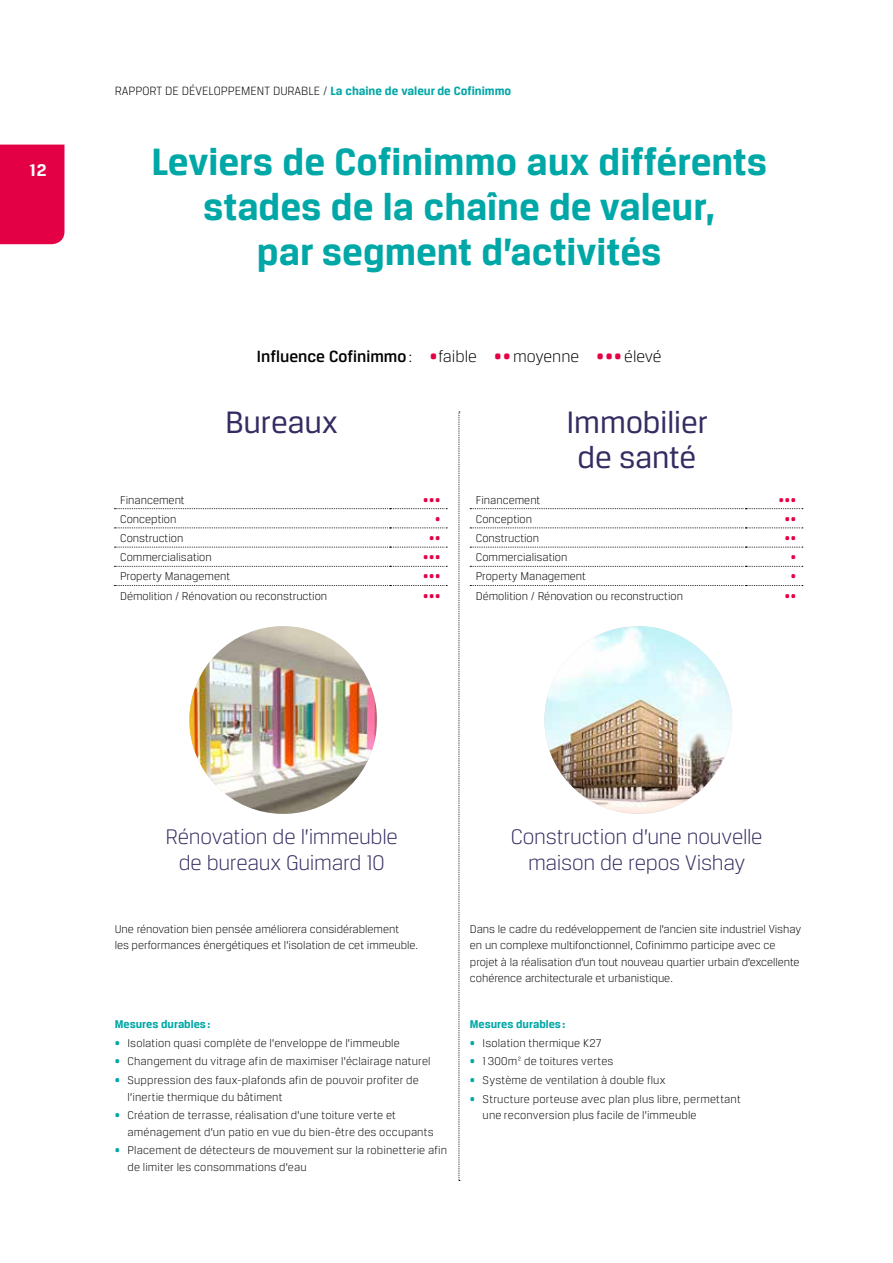
<style>
.page{position:relative;width:893px;height:1263px;background:#fff}
.page>*{position:absolute;margin:0;border:0;box-sizing:border-box;transform-origin:0 0}
.t1{font:700 40.5px/45px "Breuer Text";color:#00a7a7;text-align:center}
.t2{font:33px/34.5px "Breuer Text";color:#352c61;text-align:center}
.t3{font:300 22.5px/25.5px "Breuer Text";letter-spacing:-.015em;color:#352c61;text-align:center}
.t4{font:700 18px "Breuer Text";color:#fff}
.t5{font:300 17.25px "Breuer Text";color:#000}
.t6{font:300 12.75px "Breuer Text";color:#000}
.t7{font:300 12px/16.5px "Breuer Text";color:#000}
.t8{font:700 12px "Breuer Text";color:#00a7a7}
.t9{font:300 12px "Breuer Text";color:#e40045}
.s1{font-weight:700;color:#00a7a7}
.s2{font-weight:500}
.s3{color:#e40045}
.s4{color:#00a7a7}
</style>
<div class="page">
<img style="left:189px;top:626px;width:188px;height:188px;border-radius:94px">
<svg style="left:459px;top:412px;width:1px;height:769px"></svg>
<svg style="left:114px;top:508px;width:333px;height:1px"></svg>
<svg style="left:114px;top:528px;width:333px;height:1px"></svg>
<svg style="left:114px;top:547px;width:333px;height:1px"></svg>
<svg style="left:114px;top:566px;width:333px;height:1px"></svg>
<svg style="left:114px;top:585px;width:333px;height:1px"></svg>
<svg style="left:470px;top:508px;width:333px;height:1px"></svg>
<svg style="left:470px;top:528px;width:333px;height:1px"></svg>
<svg style="left:470px;top:547px;width:333px;height:1px"></svg>
<svg style="left:470px;top:566px;width:333px;height:1px"></svg>
<svg style="left:470px;top:585px;width:333px;height:1px"></svg>
<img style="left:544px;top:626px;width:188px;height:187px">
<div style="left:0;top:145px;width:64px;height:99px;background:#e40045"></div>
<h3 class="t4" style="left:29px;top:160px;width:19px">12</h3>
<p class="t6" style="left:115px;top:84px;width:398px">RAPPORT DE DÉVELOPPEMENT DURABLE / <span class="s1">La chaine de valeur de Cofinimmo</span></p>
<h1 class="t1" style="left:151px;top:138px;width:617px">Leviers de Cofinimmo aux différents stades de la chaîne de valeur,<br>par segment d’activités</h1>
<h3 class="t5" style="left:257px;top:347px;width:406px"><span class="s2">Influence Cofinimmo</span>: <span class="s3">•</span> faible <span class="s3">• •</span> moyenne <span class="s3">• • •</span> élevé</h3>
<h2 class="t2" style="left:225px;top:405px;width:114px">Bureaux</h2>
<h2 class="t2" style="left:567px;top:405px;width:143px">Immobilier de santé</h2>
<p class="t7" style="left:120px;top:491px;width:66px">Financement</p>
<p class="t9" style="left:423px;top:493px;width:19px">• • •</p>
<p class="t7" style="left:120px;top:510px;width:58px">Conception</p>
<p class="t9" style="left:435px;top:512px;width:7px">•</p>
<p class="t7" style="left:120px;top:530px;width:65px">Construction</p>
<p class="t9" style="left:429px;top:531px;width:13px">• •</p>
<p class="t7" style="left:120px;top:549px;width:93px">Commercialisation</p>
<p class="t9" style="left:423px;top:551px;width:19px">• • •</p>
<p class="t7" style="left:120px;top:568px;width:111px">Property Management</p>
<p class="t9" style="left:423px;top:570px;width:19px">• • •</p>
<p class="t7" style="left:120px;top:587px;width:209px">Démolition / Rénovation ou reconstruction</p>
<p class="t9" style="left:423px;top:589px;width:19px">• • •</p>
<p class="t7" style="left:476px;top:491px;width:66px">Financement</p>
<p class="t9" style="left:779px;top:493px;width:19px">• • •</p>
<p class="t7" style="left:476px;top:510px;width:58px">Conception</p>
<p class="t9" style="left:785px;top:512px;width:13px">• •</p>
<p class="t7" style="left:476px;top:530px;width:65px">Construction</p>
<p class="t9" style="left:785px;top:531px;width:13px">• •</p>
<p class="t7" style="left:476px;top:549px;width:93px">Commercialisation</p>
<p class="t9" style="left:791px;top:551px;width:7px">•</p>
<p class="t7" style="left:476px;top:568px;width:111px">Property Management</p>
<p class="t9" style="left:791px;top:570px;width:7px">•</p>
<p class="t7" style="left:476px;top:587px;width:209px">Démolition / Rénovation ou reconstruction</p>
<p class="t9" style="left:785px;top:589px;width:13px">• •</p>
<h3 class="t3" style="left:165px;top:824px;width:234px">Rénovation de l’immeuble de bureaux Guimard 10</h3>
<h3 class="t3" style="left:511px;top:824px;width:253px">Construction d’une nouvelle maison de repos Vishay</h3>
<p class="t7" style="left:115px;top:920px;width:305px">Une rénovation bien pensée améliorera considérablement<br>les performances énergétiques et l’isolation de cet immeuble.</p>
<p class="t7" style="left:470px;top:920px;width:333px">Dans le cadre du redéveloppement de l’ancien site industriel Vishay en un complexe multifonctionnel, Cofinimmo participe avec ce projet à la réalisation d’un tout nouveau quartier urbain d’excellente cohérence architecturale et urbanistique.</p>
<p class="t8" style="left:115px;top:1017px;width:97px">Mesures durables:</p>
<p class="t7" style="left:115px;top:1034px;width:287px"><span class="s4">•</span> Isolation quasi complète de l’enveloppe de l’immeuble</p>
<p class="t7" style="left:115px;top:1053px;width:317px"><span class="s4">•</span> Changement du vitrage afin de maximiser l’éclairage naturel</p>
<p class="t7" style="left:128px;top:1072px;width:293px;text-indent:-13px"><span class="s4">•</span> Suppression des faux-plafonds afin de pouvoir profiter de l’inertie thermique du bâtiment</p>
<p class="t7" style="left:128px;top:1107px;width:308px;text-indent:-13px"><span class="s4">•</span> Création de terrasse, réalisation d’une toiture verte et aménagement d’un patio en vue du bien-être des occupants</p>
<p class="t7" style="left:128px;top:1142px;width:321px;text-indent:-13px"><span class="s4">•</span> Placement de détecteurs de mouvement sur la robinetterie afin de limiter les consommations d’eau</p>
<p class="t8" style="left:470px;top:1017px;width:97px">Mesures durables:</p>
<p class="t7" style="left:470px;top:1034px;width:133px"><span class="s4">•</span> Isolation thermique K27</p>
<p class="t7" style="left:470px;top:1053px;width:145px"><span class="s4">•</span> 1300m² de toitures vertes</p>
<p class="t7" style="left:470px;top:1072px;width:197px"><span class="s4">•</span> Système de ventilation à double flux</p>
<p class="t7" style="left:483px;top:1090px;width:260px;text-indent:-13px"><span class="s4">•</span> Structure porteuse avec plan plus libre, permettant une reconversion plus facile de l’immeuble</p>
</div>
